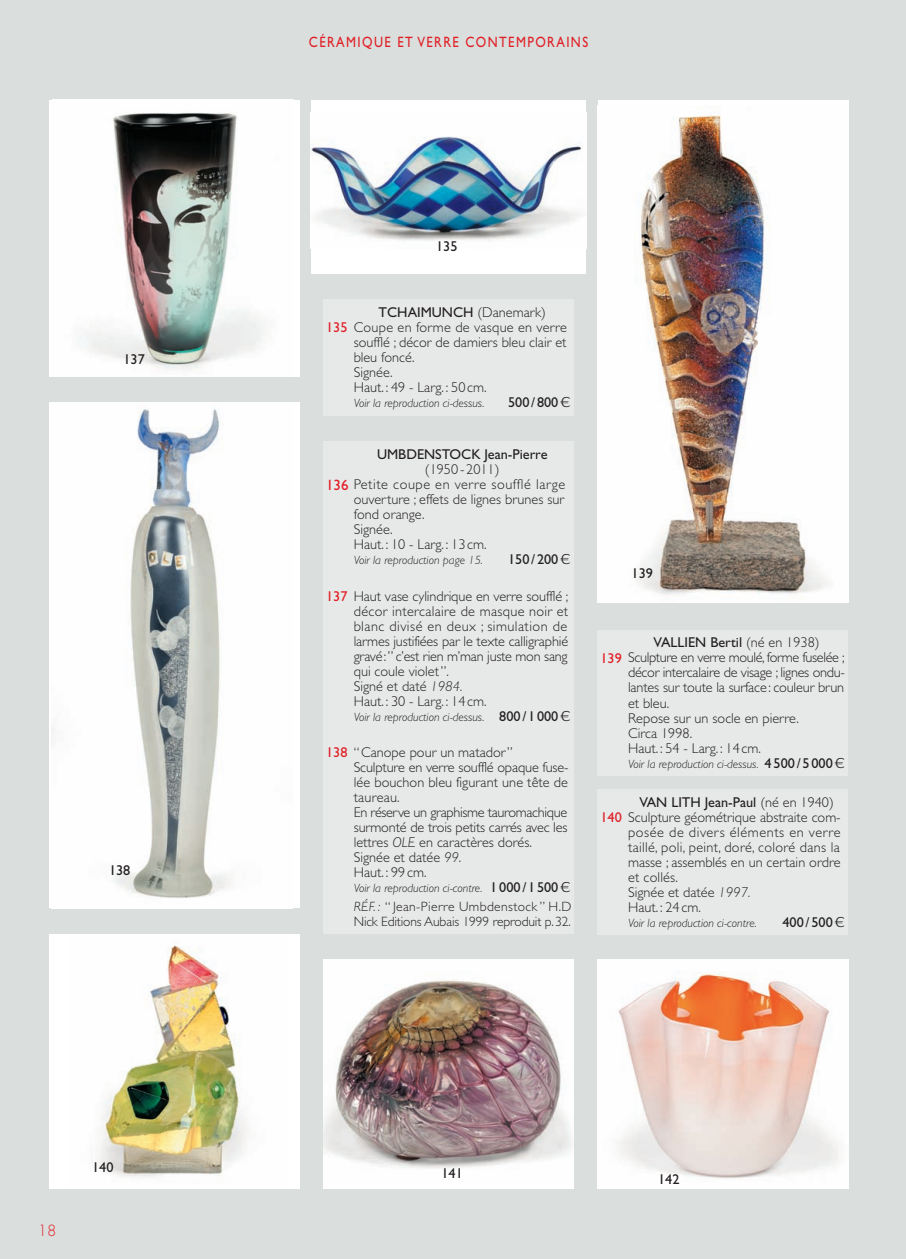
<style>
.page{position:relative;width:906px;height:1259px;background:#fff}
.page>*{position:absolute;margin:0;border:0;box-sizing:border-box;transform-origin:0 0}
.t1{font:15px "Gill Sans";letter-spacing:.11em;color:#e01f26;scale:.85 1}
.t2{font:300 15px "Futura";color:#e01f26}
.t3{font:300 14.25px/15px "Gill Sans";color:#231f20}
.t4{font:300 14.25px/30px "Gill Sans";letter-spacing:.04em;color:#231f20;text-align:center}
.t5{font:14.25px "Gill Sans";color:#231f20}
.t6{font:300 14.25px/30px "Gill Sans";letter-spacing:-.02em;color:#231f20;text-align:center}
.t7{font:300 14.25px "Gill Sans";letter-spacing:-.025em;color:#231f20}
.t8{font:300 13.5px/15px "Gill Sans";letter-spacing:-.01em;color:#231f20}
.t9{font:italic 300 12px "Gill Sans";color:#231f20}
.s1{font-weight:400}
.s2{font-weight:400;color:#e01f26}
.s3{font-style:italic}
.s4{font-weight:400;font-style:normal;font-size:14.25px}
.s5{font-weight:400;font-size:15px;color:#e01f26}
</style>
<div class="page">
<div style="left:0;top:0;width:906px;height:1258px;background:#dadedd"></div>
<div style="left:597px;top:630px;width:251px;height:146px;background:#e7e9e9"></div>
<div style="left:597px;top:789px;width:251px;height:145px;background:#e7e9e9"></div>
<div style="left:49px;top:100px;width:250px;height:276px;background:#fff"></div>
<img style="left:80px;top:112px;width:184px;height:259px">
<div style="left:49px;top:934px;width:250px;height:254px;background:#fff"></div>
<img style="left:99px;top:945px;width:149px;height:233px">
<img style="left:598px;top:105px;width:250px;height:497px">
<div style="left:49px;top:403px;width:250px;height:505px;background:#fff"></div>
<img style="left:51px;top:409px;width:179px;height:489px">
<div style="left:323px;top:959px;width:251px;height:229px;background:#fff"></div>
<img style="left:323px;top:979px;width:249px;height:190px">
<img style="left:598px;top:959px;width:250px;height:229px">
<div style="left:323px;top:299px;width:251px;height:116px;background:#e7e9e9"></div>
<div style="left:323px;top:441px;width:251px;height:493px;background:#e7e9e9"></div>
<div style="left:311px;top:100px;width:275px;height:173px;background:#fff"></div>
<img style="left:311px;top:136px;width:271px;height:106px">
<p class="t5" style="left:123px;top:354px;width:23px">137</p>
<p class="t5" style="left:109px;top:865px;width:23px">138</p>
<p class="t2" style="left:38px;top:1223px;width:20px">18</p>
<p class="t5" style="left:92px;top:1161px;width:23px">140</p>
<p class="t1" style="left:309px;top:37px;width:330px">CÉRAMIQUE ET VERRE CONTEMPORAINS</p>
<p class="t5" style="left:436px;top:241px;width:23px">135</p>
<p class="t3" style="left:354px;top:298px;width:214px;line-height:30px;text-align:center"><span class="s1">TCHAIMUNCH</span> (Danemark)<br>soufflé ; décor de damiers bleu clair et</p>
<p class="t3" style="left:354px;top:351px;width:134px">bleu foncé.<br>Signée.<br>Haut. : 49 - Larg. : 50 cm.</p>
<p class="t9" style="left:354px;top:398px;width:132px">Voir la reproduction ci-dessus.</p>
<p class="t5" style="left:508px;top:397px;width:52px">500 / 800</p>
<p class="t3" style="left:326px;top:321px;width:242px"><span class="s2">135</span> Coupe en forme de vasque en verre</p>
<p class="t5" style="left:377px;top:449px;width:172px">UMBDENSTOCK Jean-Pierre</p>
<p class="t3" style="left:354px;top:456px;width:212px;line-height:30px;text-align:center">(1950-2011)<br>ouverture ; effets de lignes brunes sur</p>
<p class="t3" style="left:354px;top:508px;width:134px">fond orange.<br>Signée.<br>Haut. : 10 - Larg. : 13 cm.</p>
<p class="t9" style="left:354px;top:556px;width:131px">Voir la reproduction page 15.</p>
<p class="t5" style="left:508px;top:554px;width:52px">150 / 200</p>
<p class="t3" style="left:354px;top:590px;width:216px;text-indent:-28px"><span class="s2">137</span> Haut vase cylindrique en verre soufflé ; décor intercalaire de masque noir et blanc divisé en deux ; simulation de larmes justifiées par le texte calligraphié gravé: ” c’est rien m’man juste mon sang qui coule violet ”.<br>Signé et daté <span class="s3">1984.<br></span>Haut. : 30 - Larg. : 14 cm.</p>
<p class="t9" style="left:354px;top:712px;width:206px">Voir la reproduction ci-dessus. <span class="s4">800 / 1000</span></p>
<p class="t3" style="left:354px;top:746px;width:216px;text-indent:-28px"><span class="s2">138</span> “ Canope pour un matador ”<br>Sculpture en verre soufflé opaque fuse - lée bouchon bleu figurant une tête de taureau.<br>En réserve un graphisme tauromachique surmonté de trois petits carrés avec les lettres <span class="s3">OLE</span> en caractères dorés.<br>Signée et datée <span class="s3">99</span>.<br>Haut. : 99 cm.</p>
<p class="t9" style="left:354px;top:883px;width:206px">Voir la reproduction ci-contre. <span class="s4">1000 / 1500</span></p>
<p class="t8" style="left:354px;top:900px;width:219px"><span class="s3">RÉF. :</span> “ Jean-Pierre Umbdenstock ” H.D<br>Nick Editions Aubais 1999 reproduit p.32.</p>
<p class="t4" style="left:326px;top:471px;width:240px"><span class="s5">136</span> Petite coupe en verre soufflé large</p>
<p class="t5" style="left:631px;top:568px;width:23px">139</p>
<p class="t6" style="left:628px;top:629px;width:218px"><span class="s1">VALLIEN Bertil</span> (né en 1938)<br>décor intercalaire de visage ; lignes ondu -</p>
<p class="t3" style="left:628px;top:681px;width:218px">lantes sur toute la surface: couleur brun et bleu.<br>Repose sur un socle en pierre.<br>Circa 1998.<br>Haut. : 54 - Larg. : 14 cm.</p>
<p class="t9" style="left:628px;top:759px;width:206px">Voir la reproduction ci-dessus. <span class="s4">4500 / 5 000</span></p>
<p class="t7" style="left:600px;top:652px;width:246px"><span class="s2">139</span> Sculpture en verre moulé, forme fuselée ;</p>
<p class="t4" style="left:628px;top:788px;width:214px"><span class="s1">VAN LITH Jean-Paul</span> (né en 1940) posée de divers éléments en verre</p>
<p class="t3" style="left:628px;top:840px;width:214px">taillé, poli, peint, doré, coloré dans la masse ; assemblés en un certain ordre et collés.<br>Signée et datée <span class="s3">1997.<br></span>Haut. : 24 cm.</p>
<p class="t9" style="left:628px;top:918px;width:130px">Voir la reproduction ci-contre.</p>
<p class="t5" style="left:782px;top:916px;width:52px">400 / 500</p>
<p class="t3" style="left:600px;top:810px;width:242px"><span class="s2">140</span> Sculpture géométrique abstraite com -</p>
<p class="t5" style="left:441px;top:1167px;width:23px">141</p>
<p class="t5" style="left:658px;top:1174px;width:23px">142</p>
</div>
